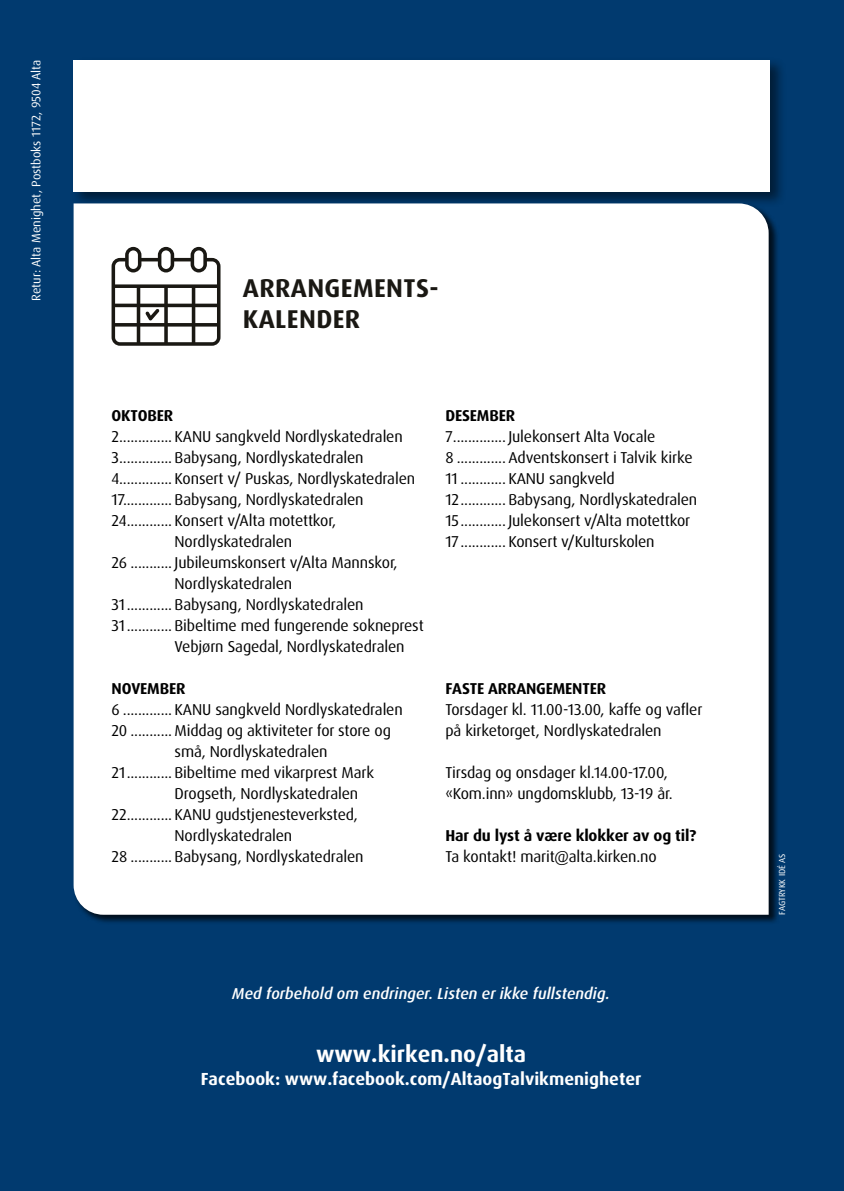
<style>
.page{position:relative;width:844px;height:1191px;background:#fff}
.page>*{position:absolute;margin:0;border:0;box-sizing:border-box;transform-origin:0 0}
.t1{font:700 25.72px/31px "Dax Pro";letter-spacing:.015em;color:#1a1813}
.t2{font:700 22.75px "Dax Pro";color:#fff}
.t3{font:700 17.5px "Dax Pro";color:#fff}
.t4{font:15.75px/21px "Dax Pro";letter-spacing:-.01em;color:#000}
.t5{font:700 15.75px "Dax Pro";letter-spacing:-.01em;color:#000}
.t6{font:italic 500 15.75px "Dax Pro";color:#fff}
.t7{font:12.42px "Dax Pro";color:#fff}
.t8{font:8.75px "Dax Pro";color:#fff}
</style>
<div class="page">
<div style="left:0;top:0;width:843px;height:1191px;background:#013a6f"></div>
<div style="left:71px;top:57px;width:716px;height:151px;background:#000;opacity:.5"></div>
<div style="left:74px;top:60px;width:696px;height:131px;background:#fff"></div>
<div style="left:73px;top:203px;width:706px;height:722px;background:#000;opacity:.75"></div>
<div style="left:74px;top:203px;width:694px;height:711px;background:#fff"></div>
<svg style="left:111px;top:247px;width:109px;height:99px;background:#b7b6b5"></svg>
<p class="t7" style="left:28px;top:301px;width:243px;rotate:-90deg">Retur: Alta Menighet, Postboks 1172, 9504 Alta</p>
<h1 class="t1" style="left:243px;top:272px;width:197px">ARRANGEMENTS-<br>KALENDER</h1>
<p class="t5" style="left:111px;top:405px;width:63px">OKTOBER</p>
<p class="t4" style="left:111px;top:426px;width:293px">2.............. KANU sangkveld Nordlyskatedralen</p>
<p class="t4" style="left:111px;top:447px;width:253px">3.............. Babysang, Nordlyskatedralen</p>
<p class="t4" style="left:111px;top:468px;width:305px">4.............. Konsert v/ Puskas, Nordlyskatedralen</p>
<p class="t4" style="left:111px;top:489px;width:253px">17............. Babysang, Nordlyskatedralen</p>
<p class="t4" style="left:111px;top:510px;width:226px">24............ Konsert v/Alta motettkor,</p>
<p class="t4" style="left:174px;top:531px;width:119px">Nordlyskatedralen</p>
<p class="t4" style="left:111px;top:552px;width:287px">26 ........... Jubileumskonsert v/Alta Mannskor,</p>
<p class="t4" style="left:174px;top:573px;width:119px">Nordlyskatedralen</p>
<p class="t4" style="left:111px;top:594px;width:253px">31............ Babysang, Nordlyskatedralen</p>
<p class="t4" style="left:111px;top:615px;width:313px">31............ Bibeltime med fungerende sokneprest</p>
<p class="t4" style="left:174px;top:636px;width:231px">Vebjørn Sagedal, Nordlyskatedralen</p>
<p class="t5" style="left:111px;top:678px;width:75px">NOVEMBER</p>
<p class="t4" style="left:111px;top:699px;width:293px">6 ............. KANU sangkveld Nordlyskatedralen</p>
<p class="t4" style="left:111px;top:720px;width:281px">20 ........... Middag og aktiviteter for store og</p>
<p class="t4" style="left:174px;top:741px;width:154px">små, Nordlyskatedralen</p>
<p class="t4" style="left:111px;top:762px;width:264px">21............ Bibeltime med vikarprest Mark</p>
<p class="t4" style="left:174px;top:783px;width:185px">Drogseth, Nordlyskatedralen</p>
<p class="t4" style="left:111px;top:804px;width:248px">22............ KANU gudstjenesteverksted,</p>
<p class="t4" style="left:174px;top:825px;width:119px">Nordlyskatedralen</p>
<p class="t4" style="left:111px;top:846px;width:253px">28 ........... Babysang, Nordlyskatedralen</p>
<p class="t5" style="left:445px;top:405px;width:71px">DESEMBER</p>
<p class="t4" style="left:445px;top:426px;width:253px">7.............. Julekonsert Alta Vocale<br>8 ............. Adventskonsert i Talvik kirke 11 ............ KANU sangkveld<br>12............ Babysang, Nordlyskatedralen 15............ Julekonsert v/Alta motettkor 17............ Konsert v/Kulturskolen</p>
<p class="t5" style="left:445px;top:678px;width:162px">FASTE ARRANGEMENTER</p>
<p class="t4" style="left:445px;top:699px;width:258px">Torsdager kl. 11.00-13.00, kaffe og vafler på kirketorget, Nordlyskatedralen</p>
<p class="t4" style="left:445px;top:762px;width:229px">Tirsdag og onsdager kl.14.00-17.00, «Kom.inn» ungdomsklubb, 13-19 år.</p>
<p class="t5" style="left:445px;top:825px;width:252px">Har du lyst å være klokker av og til?</p>
<p class="t4" style="left:445px;top:846px;width:213px">Ta kontakt! marit@alta.kirken.no</p>
<p class="t6" style="left:232px;top:983px;width:379px">Med forbehold om endringer. Listen er ikke fullstendig.</p>
<h2 class="t2" style="left:316px;top:1039px;width:211px">www.kirken.no/alta</h2>
<p class="t3" style="left:201px;top:1067px;width:442px">Facebook: www.facebook.com/AltaogTalvikmenigheter</p>
<p class="t8" style="left:776px;top:914px;width:63px;rotate:-90deg">FAGTRYKK IDÉ AS</p>
</div>
